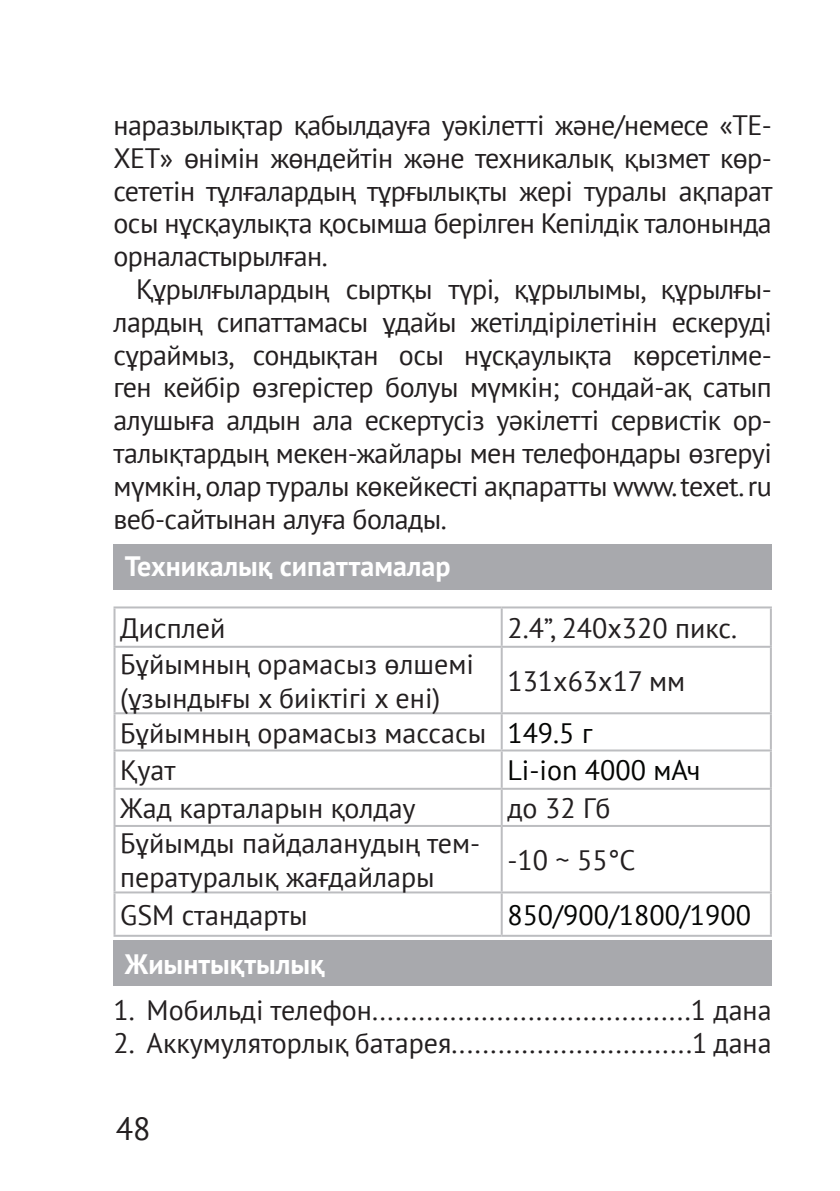
<style>
.page{position:relative;width:840px;height:1191px;background:#fff}
.page>*{position:absolute;margin:0;border:0;box-sizing:border-box;transform-origin:0 0}
.t1{font:32px "PT Sans";color:#231f20}
.t2{font:28px/32.8px "PT Sans";color:#231f20}
.t3{font:700 28px "PT Sans";color:#fff}
.t4{font:28px "PT Sans";color:#040503}
.s1{color:#040503}
</style>
<div class="page">
<div style="left:113px;top:544px;width:658px;height:45px;background:#a8a9ad"></div>
<hr style="left:113px;top:608px;width:2px;height:38px;background:#bcbdc0">
<hr style="left:113px;top:648px;width:2px;height:64px;background:#bcbdc0">
<hr style="left:113px;top:714px;width:2px;height:35px;background:#bcbdc0">
<hr style="left:113px;top:751px;width:2px;height:36px;background:#bcbdc0">
<hr style="left:113px;top:789px;width:2px;height:36px;background:#bcbdc0">
<hr style="left:113px;top:827px;width:2px;height:64px;background:#bcbdc0">
<hr style="left:113px;top:893px;width:2px;height:41px;background:#bcbdc0">
<hr style="left:113px;top:606px;width:388px;height:2px;background:#bcbdc0">
<hr style="left:500px;top:608px;width:2px;height:38px;background:#bcbdc0">
<hr style="left:769px;top:608px;width:2px;height:38px;background:#bcbdc0">
<hr style="left:501px;top:606px;width:270px;height:2px;background:#bcbdc0">
<hr style="left:113px;top:646px;width:388px;height:2px;background:#bcbdc0">
<hr style="left:500px;top:648px;width:2px;height:64px;background:#bcbdc0">
<hr style="left:769px;top:648px;width:2px;height:64px;background:#bcbdc0">
<hr style="left:501px;top:646px;width:270px;height:2px;background:#bcbdc0">
<hr style="left:113px;top:712px;width:388px;height:2px;background:#bcbdc0">
<hr style="left:500px;top:714px;width:2px;height:35px;background:#bcbdc0">
<hr style="left:769px;top:714px;width:2px;height:35px;background:#bcbdc0">
<hr style="left:501px;top:712px;width:270px;height:2px;background:#bcbdc0">
<hr style="left:113px;top:749px;width:388px;height:2px;background:#bcbdc0">
<hr style="left:500px;top:751px;width:2px;height:36px;background:#bcbdc0">
<hr style="left:769px;top:751px;width:2px;height:36px;background:#bcbdc0">
<hr style="left:501px;top:749px;width:270px;height:2px;background:#bcbdc0">
<hr style="left:113px;top:787px;width:388px;height:2px;background:#bcbdc0">
<hr style="left:500px;top:789px;width:2px;height:36px;background:#bcbdc0">
<hr style="left:769px;top:789px;width:2px;height:36px;background:#bcbdc0">
<hr style="left:501px;top:787px;width:270px;height:2px;background:#bcbdc0">
<hr style="left:113px;top:825px;width:388px;height:2px;background:#bcbdc0">
<hr style="left:500px;top:827px;width:2px;height:64px;background:#bcbdc0">
<hr style="left:769px;top:827px;width:2px;height:64px;background:#bcbdc0">
<hr style="left:501px;top:825px;width:270px;height:2px;background:#bcbdc0">
<hr style="left:113px;top:891px;width:388px;height:2px;background:#bcbdc0">
<hr style="left:113px;top:934px;width:388px;height:2px;background:#bcbdc0">
<hr style="left:500px;top:893px;width:2px;height:41px;background:#bcbdc0">
<hr style="left:769px;top:893px;width:2px;height:41px;background:#bcbdc0">
<hr style="left:501px;top:891px;width:270px;height:2px;background:#bcbdc0">
<hr style="left:501px;top:934px;width:270px;height:2px;background:#bcbdc0">
<div style="left:113px;top:940px;width:658px;height:46px;background:#a8a9ad"></div>
<p class="t2" style="left:113px;top:108px;width:660px;text-align:justify">наразылықтар қабылдауға уәкілетті және/немесе «ТЕ-ХЕТ» өнімін жөндейтін және техникалық қызмет көр&shy;сететін тұлғалардың тұрғылықты жері туралы ақпарат осы нұсқаулықта қосымша берілген Кепілдік талонында орналастырылған.</p>
<p class="t2" style="left:113px;top:272px;width:659px;text-align:justify;text-indent:23px">Құрылғылардың сыртқы түрі, құрылымы, құрылғы&shy;лардың сипаттамасы ұдайы жетілдірілетінін ескеруді сұраймыз, сондықтан осы нұсқаулықта көрсетілме&shy;ген кейбір өзгерістер болуы мүмкін; сондай-ақ сатып алушыға алдын ала ескертусіз уәкілетті сервистік ор&shy;талықтардың мекен-жайлары мен телефондары өзгеруі мүмкін, олар туралы көкейкесті ақпаратты www.texet.ru веб-сайтынан алуға болады.</p>
<p class="t3" style="left:125px;top:547px;width:327px">Техникалық сипаттамалар</p>
<p class="t2" style="left:120px;top:611px;width:107px">Дисплей</p>
<p class="t2" style="left:507px;top:611px;width:231px">2.4”, 240x320 пикс.</p>
<p class="t2" style="left:120px;top:646px;width:355px">Бұйымның орамасыз өлшемі (ұзындығы х биіктігі х ені)</p>
<p class="t2" style="left:120px;top:654px;width:566px;line-height:52px;text-indent:387px">131х63x17 мм<br>Бұйымның орамасыз массасы <span class="s1">149.5 г</span></p>
<p class="t2" style="left:120px;top:753px;width:57px">Қуат</p>
<p class="t4" style="left:507px;top:752px;width:195px">Li-ion 4000 мАч</p>
<p class="t2" style="left:120px;top:791px;width:297px">Жад карталарын қолдау</p>
<p class="t2" style="left:507px;top:791px;width:105px">до 32 Гб</p>
<p class="t2" style="left:120px;top:826px;width:361px">Бұйымды пайдаланудың тем&shy;пературалық жағдайлары</p>
<p class="t2" style="left:507px;top:843px;width:130px">-10 ~ 55°С</p>
<p class="t2" style="left:120px;top:898px;width:189px">GSM стандарты</p>
<p class="t4" style="left:507px;top:897px;width:245px">850/900/1800/1900</p>
<p class="t3" style="left:125px;top:945px;width:201px">Жиынтықтылық</p>
<p class="t2" style="left:113px;top:993px;width:659px">1. Мобильді телефон.........................................1 дана</p>
<p class="t2" style="left:113px;top:1026px;width:659px">2. Аккумуляторлық батарея...............................1 дана</p>
<p class="t1" style="left:116px;top:1107px;width:36px">48</p>
</div>
